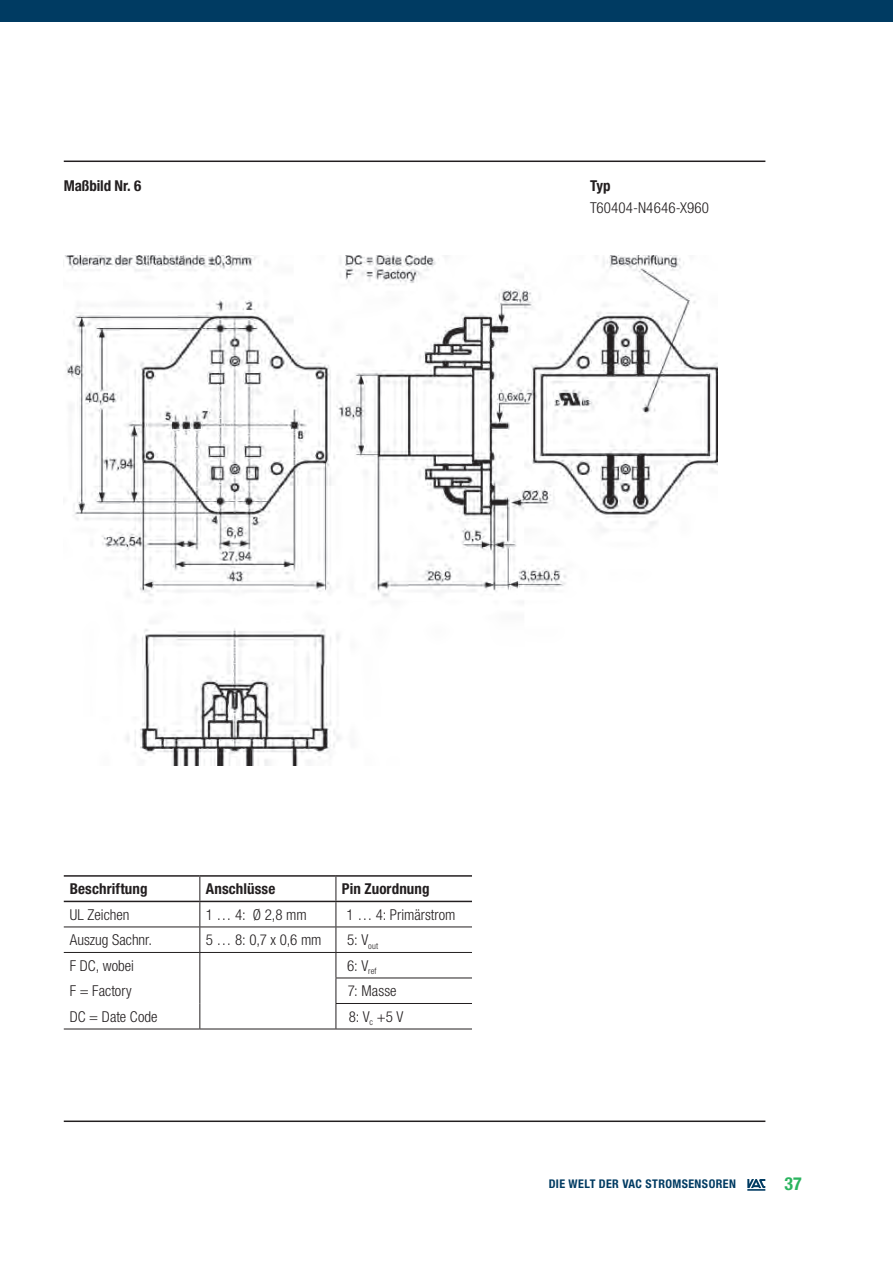
<style>
.page{position:relative;width:893px;height:1263px;background:#fff}
.page>*{position:absolute;margin:0;border:0;box-sizing:border-box;transform-origin:0 0}
.t1{font:700 condensed 18px "Helvetica Neue LT Pro";color:#2bb45f}
.t2{font:300 condensed 15px "Helvetica Neue LT Pro";letter-spacing:.005em;color:#231f20}
.t3{font:700 condensed 15px "Helvetica Neue LT Pro";letter-spacing:.005em;color:#231f20}
.t4{font:700 condensed 12px "Helvetica Neue LT Pro";letter-spacing:.035em;color:#003b62}
</style>
<div class="page">
<svg style="left:747px;top:1179px;width:18px;height:11px"></svg>
<hr style="left:64px;top:1120px;width:701px;height:2px;background:#231f20">
<div style="left:0;top:0;width:893px;height:21px;background:#003b62"></div>
<hr style="left:64px;top:161px;width:701px;height:1px;background:#231f20">
<hr style="left:64px;top:875px;width:136px;height:2px;background:#231f20">
<hr style="left:200px;top:875px;width:136px;height:2px;background:#231f20">
<hr style="left:336px;top:875px;width:136px;height:2px;background:#231f20">
<hr style="left:64px;top:901px;width:136px;height:1px;background:#231f20">
<hr style="left:200px;top:901px;width:136px;height:1px;background:#231f20">
<hr style="left:336px;top:901px;width:136px;height:1px;background:#231f20">
<hr style="left:64px;top:926px;width:136px;height:1px;background:#231f20">
<hr style="left:200px;top:926px;width:136px;height:1px;background:#231f20">
<hr style="left:336px;top:926px;width:136px;height:1px;background:#231f20">
<hr style="left:64px;top:1029px;width:136px;height:1px;background:#231f20">
<hr style="left:200px;top:1029px;width:136px;height:1px;background:#231f20">
<hr style="left:336px;top:1029px;width:136px;height:1px;background:#231f20">
<hr style="left:64px;top:952px;width:136px;height:1px;background:#231f20">
<hr style="left:200px;top:952px;width:136px;height:1px;background:#231f20">
<svg style="left:199px;top:877px;width:1px;height:152px"></svg>
<hr style="left:336px;top:952px;width:136px;height:1px;background:#231f20">
<hr style="left:336px;top:977px;width:136px;height:1px;background:#231f20">
<svg style="left:336px;top:877px;width:1px;height:152px"></svg>
<hr style="left:336px;top:1003px;width:136px;height:1px;background:#231f20">
<img style="left:65px;top:256px;width:653px;height:509px">
<p class="t3" style="left:64px;top:177px;width:79px">Maßbild Nr. 6</p>
<p class="t3" style="left:590px;top:177px;width:22px">Typ</p>
<p class="t2" style="left:590px;top:199px;width:121px">T60404-N4646-X960</p>
<p class="t3" style="left:70px;top:880px;width:79px">Beschriftung</p>
<p class="t3" style="left:206px;top:880px;width:71px">Anschlüsse</p>
<p class="t3" style="left:342px;top:880px;width:89px">Pin Zuordnung</p>
<p class="t2" style="left:70px;top:906px;width:61px">UL Zeichen</p>
<p class="t2" style="left:206px;top:906px;width:102px">1 … 4: Ø 2,8 mm</p>
<p class="t2" style="left:347px;top:906px;width:110px">1 … 4: Primärstrom</p>
<p class="t2" style="left:70px;top:931px;width:84px">Auszug Sachnr.</p>
<p class="t2" style="left:206px;top:931px;width:117px">5 … 8: 0,7 x 0,6 mm</p>
<p class="t2" style="left:347px;top:931px;width:32px">5: V<sub>out</sub></p>
<p class="t2" style="left:70px;top:957px;width:66px">F DC, wobei</p>
<p class="t2" style="left:347px;top:957px;width:31px">6: V<sub>ref</sub></p>
<p class="t2" style="left:70px;top:982px;width:63px">F = Factory</p>
<p class="t2" style="left:348px;top:982px;width:50px">7: Masse</p>
<p class="t2" style="left:70px;top:1008px;width:89px">DC = Date Code</p>
<p class="t2" style="left:349px;top:1008px;width:56px">8: V<sub>c</sub> +5 V</p>
<p class="t4" style="left:549px;top:1176px;width:189px">die Welt der VAC Stromsensoren</p>
<p class="t1" style="left:784px;top:1173px;width:19px">37</p>
</div>
